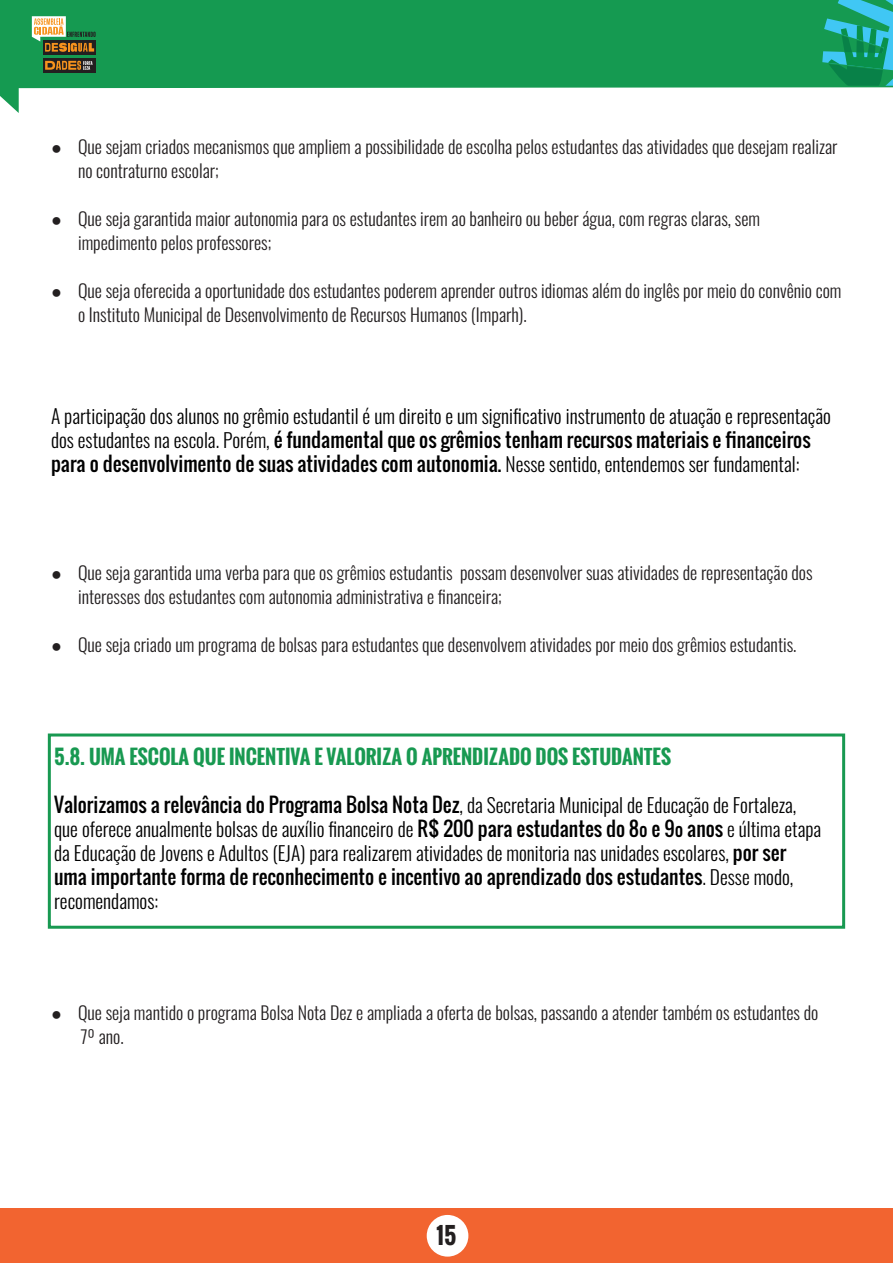
<style>
.page{position:relative;width:893px;height:1263px;background:#fff}
.page>*{position:absolute;margin:0;border:0;box-sizing:border-box;transform-origin:0 0}
.t1{font:700 22.5px "Oswald";color:#231f20}
.t2{font:300 19.5px/24px "Oswald";color:#000001}
.t3{font:700 19.5px "Oswald";color:#189951}
.t4{font:300 18px/24px "Oswald";color:#231f20}
.s1{font-family:"Arial";font-weight:700}
.s2{font-weight:400}
</style>
<div class="page">
<svg style="left:0;top:0;width:822px;height:113px;fill:#159a51"></svg>
<svg style="left:822px;top:0;width:71px;height:88px;background:#1fa381"></svg>
<div style="left:43px;top:58px;width:53px;height:15px;background:#231f20"></div>
<div style="left:43px;top:40px;width:53px;height:15px;background:#231f20"></div>
<svg style="left:32px;top:16px;width:64px;height:36px"></svg>
<svg style="left:45px;top:61px;width:48px;height:9px"></svg>
<div style="left:0;top:1209px;width:893px;height:54px;background:#f26430"></div>
<div style="left:427px;top:1215px;width:41px;height:41px;background:#fff;border-radius:50%"></div>
<div style="left:48px;top:733px;width:797px;height:196px;border:3px solid #189951"></div>
<p class="t4" style="left:78px;top:133px;width:761px;text-indent:-27px"><span class="s1">●</span> Que sejam criados mecanismos que ampliem a possibilidade de escolha pelos estudantes das atividades que desejam realizar no contraturno escolar;</p>
<p class="t4" style="left:78px;top:205px;width:683px;text-indent:-27px"><span class="s1">●</span> Que seja garantida maior autonomia para os estudantes irem ao banheiro ou beber água, com regras claras, sem impedimento pelos professores;</p>
<p class="t4" style="left:78px;top:277px;width:765px;text-indent:-27px"><span class="s1">●</span> Que seja oferecida a oportunidade dos estudantes poderem aprender outros idiomas além do inglês por meio do convênio com o Instituto Municipal de Desenvolvimento de Recursos Humanos (Imparh).</p>
<p class="t2" style="left:51px;top:402px;width:781px">A participação dos alunos no grêmio estudantil é um direito e um significativo instrumento de atuação e representação dos estudantes na escola. Porém, <span class="s2">é fundamental que os grêmios tenham recursos materiais e financeiros para o desenvolvimento de suas atividades com autonomia.</span> Nesse sentido, entendemos ser fundamental:</p>
<p class="t4" style="left:78px;top:558px;width:736px;text-indent:-27px"><span class="s1">●</span> Que seja garantida uma verba para que os grêmios estudantis possam desenvolver suas atividades de representação dos interesses dos estudantes com autonomia administrativa e financeira;</p>
<p class="t4" style="left:51px;top:630px;width:747px"><span class="s1">●</span> Que seja criado um programa de bolsas para estudantes que desenvolvem atividades por meio dos grêmios estudantis.</p>
<p class="t3" style="left:54px;top:742px;width:618px">5.8. UMA ESCOLA QUE INCENTIVA E VALORIZA O APRENDIZADO DOS ESTUDANTES</p>
<p class="t2" style="left:54px;top:791px;width:769px"><span class="s2">Valorizamos a relevância do Programa Bolsa Nota Dez</span>, da Secretaria Municipal de Educação de Fortaleza, que oferece anualmente bolsas de auxílio financeiro de <span class="s2">R$ 200 para estudantes do 8º e 9º anos</span> e última etapa da Educação de Jovens e Adultos (EJA) para realizarem atividades de monitoria nas unidades escolares, <span class="s2">por ser uma importante forma de reconhecimento e incentivo ao aprendizado dos estudantes</span>. Desse modo, recomendamos:</p>
<p class="t4" style="left:80px;top:999px;width:739px;text-indent:-29px"><span class="s1">●</span> Que seja mantido o programa Bolsa Nota Dez e ampliada a oferta de bolsas, passando a atender também os estudantes do<br>7º ano.</p>
<p class="t1" style="left:437px;top:1219px;width:21px">15</p>
</div>
